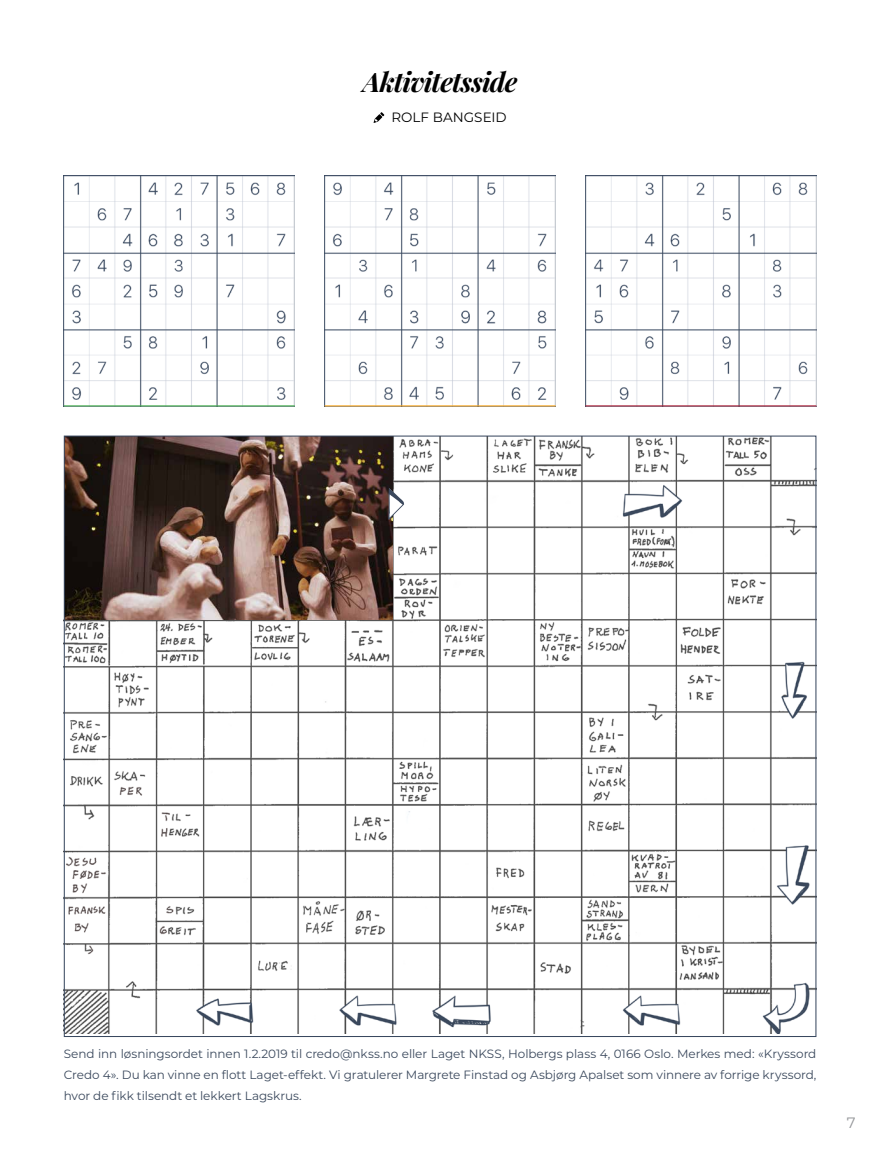
<style>
.page{position:relative;width:893px;height:1161px;background:#fff}
.page>*{position:absolute;margin:0;border:0;box-sizing:border-box;transform-origin:0 0}
.t1{font:italic 700 27px "Playfair Display";letter-spacing:-.03em;color:#000}
.t2{font:15px "Montserrat Alternates";color:#939598}
.t3{font:13.5px "Montserrat";letter-spacing:.005em;color:#000}
.t4{font:12px/21px "Montserrat";letter-spacing:-.005em;color:#3b495d;text-align:justify}
</style>
<div class="page">
<img style="left:64px;top:175px;width:231px;height:230px">
<img style="left:325px;top:175px;width:231px;height:230px">
<img style="left:585px;top:175px;width:231px;height:230px">
<img style="left:66px;top:437px;width:748px;height:597px">
<img style="left:66px;top:437px;width:327px;height:183px">
<hr style="left:64px;top:405px;width:231px;height:1px;background:#41ad49">
<hr style="left:325px;top:405px;width:231px;height:1px;background:#faa61a">
<hr style="left:585px;top:405px;width:231px;height:1px;background:#ad1d34">
<svg style="left:373px;top:112px;width:11px;height:11px"></svg>
<svg style="left:388px;top:488px;width:16px;height:32px"></svg>
<h1 class="t1" style="left:363px;top:60px;width:156px">Aktivitetsside</h1>
<p class="t3" style="left:391px;top:108px;width:117px">ROLF BANGSEID</p>
<p class="t4" style="left:64px;top:1043px;width:754px">Send inn løsningsordet innen 1.2.2019 til credo@nkss.no eller Laget NKSS, Holbergs plass 4, 0166 Oslo. Merkes med: «Kryssord Credo 4». Du kan vinne en flott Laget-effekt. Vi gratulerer Margrete Finstad og Asbjørg Apalset som vinnere av forrige kryssord, hvor de fikk tilsendt et lekkert Lagskrus.</p>
<p class="t2" style="left:847px;top:1112px;width:10px">7</p>
</div>
